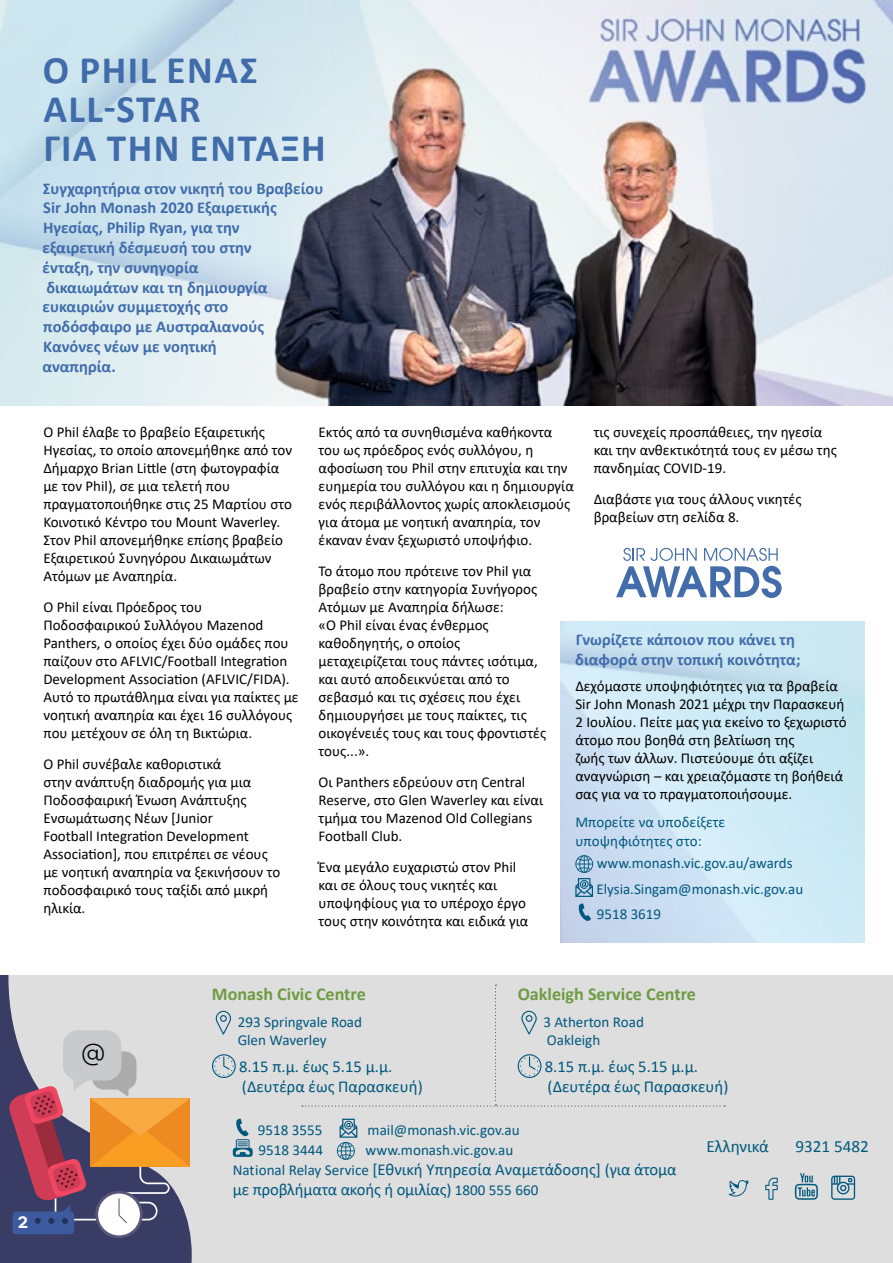
<style>
.page{position:relative;width:893px;height:1263px;background:#fff}
.page>*{position:absolute;margin:0;border:0;box-sizing:border-box;transform-origin:0 0}
.t1{font:700 39px/39px "Calibri";letter-spacing:.04em;color:#406caa}
.t2{font:22.65px "Filson Pro";color:#000}
.t3{font:700 18.15px "Calibri";color:#6d9c43}
.t4{font:17.1px "Calibri";color:#005a7c}
.t5{font:16.65px/19.6px "Calibri";letter-spacing:-.01em;color:#00587e}
.t6{font:16.65px/19.6px "Calibri";color:#00587d}
.t7{font:700 16.65px "Filson Soft";color:#fff}
.t8{font:700 16.5px/19.8px "Calibri";color:#406caa}
.t9{font:15.15px/18.1px "Calibri";color:#00587e}
.t10{font:15px/18px "Calibri";color:#000}
.t11{font:15px/25.5px "Calibri";color:#00587e}
.s1{font-size:15.15px}
</style>
<div class="page">
<svg style="left:616px;top:548px;width:166px;height:50px"></svg>
<img style="left:0;top:0;width:893px;height:405px">
<svg style="left:575px;top:855px;width:18px;height:42px"></svg>
<svg style="left:578px;top:903px;width:13px;height:19px"></svg>
<div style="left:0;top:975px;width:8px;height:288px;background:#393d66"></div>
<div style="left:8px;top:975px;width:885px;height:288px;background:#dedede"></div>
<svg style="left:216px;top:1011px;width:15px;height:23px"></svg>
<svg style="left:212px;top:1054px;width:24px;height:24px"></svg>
<svg style="left:233px;top:1118px;width:20px;height:39px"></svg>
<svg style="left:337px;top:1119px;width:20px;height:41px"></svg>
<svg style="left:831px;top:1175px;width:24px;height:25px"></svg>
<svg style="left:795px;top:1173px;width:23px;height:27px"></svg>
<svg style="left:729px;top:1180px;width:20px;height:16px"></svg>
<svg style="left:765px;top:1178px;width:13px;height:22px"></svg>
<div style="left:95px;top:1191px;width:48px;height:47px;border:3px solid #58577a;border-radius:50%"></div>
<svg style="left:8px;top:1030px;width:182px;height:204px;background:#ac8a87"></svg>
<div style="left:302px;top:985px;width:423px;height:121px;background:#dedede"></div>
<h1 class="t1" style="left:43px;top:50px;width:285px">Ο PHIL ΕΝΑΣ<br>ALL-STAR<br>ΓΙΑ ΤΗΝ ΈΝΤΑΞΗ</h1>
<p class="t8" style="left:42px;top:178px;width:283px">Συγχαρητήρια στον νικητή του Βραβείου<br>Sir John Monash 2020 Εξαιρετικής<br>Ηγεσίας, Philip Ryan, για την<br>εξαιρετική δέσμευσή του στην<br>ένταξη, την συνηγορία<br>δικαιωμάτων και τη δημιουργία ευκαιριών συμμετοχής στο<br>ποδόσφαιρο με Αυστραλιανούς<br>Κανόνες νέων με νοητική<br>αναπηρία.</p>
<p class="t10" style="left:43px;top:423px;width:250px">Ο Phil έλαβε το βραβείο Εξαιρετικής Ηγεσίας, το οποίο απονεμήθηκε από τον Δήμαρχο Brian Little (στη φωτογραφία με τον Phil), σε μια τελετή που πραγματοποιήθηκε στις 25 Μαρτίου στο Κοινοτικό Κέντρο του Mount Waverley.<br>Στον Phil απονεμήθηκε επίσης βραβείο Εξαιρετικού Συνηγόρου Δικαιωμάτων Ατόμων με Αναπηρία.</p>
<p class="t10" style="left:43px;top:598px;width:257px">Ο Phil είναι Πρόεδρος του Ποδοσφαιρικού Συλλόγου Mazenod Panthers, ο οποίος έχει δύο ομάδες που παίζουν στο AFLVIC/Football Integration Development Association (AFLVIC/FIDA).<br>Αυτό το πρωτάθλημα είναι για παίκτες με νοητική αναπηρία και έχει 16 συλλόγους που μετέχουν σε όλη τη Βικτώρια.</p>
<p class="t10" style="left:43px;top:754px;width:238px">Ο Phil συνέβαλε καθοριστικά<br>στην ανάπτυξη διαδρομής για μια<br>Ποδοσφαιρική Ένωση Ανάπτυξης<br>Ενσωμάτωσης Νέων [Junior<br>Football Integration Development<br>Association], που επιτρέπει σε νέους με νοητική αναπηρία να ξεκινήσουν το ποδοσφαιρικό τους ταξίδι από μικρή ηλικία.</p>
<p class="t10" style="left:594px;top:423px;width:245px">τις συνεχείς προσπάθειες, την ηγεσία και την ανθεκτικότητά τους εν μέσω της πανδημίας COVID-19.</p>
<p class="t10" style="left:594px;top:490px;width:209px">Διαβάστε για τους άλλους νικητές βραβείων στη σελίδα 8.</p>
<p class="t10" style="left:319px;top:423px;width:257px">Εκτός από τα συνηθισμένα καθήκοντα του ως πρόεδρος ενός συλλόγου, η αφοσίωση του Phil στην επιτυχία και την ευημερία του συλλόγου και η δημιουργία ενός περιβάλλοντος χωρίς αποκλεισμούς για άτομα με νοητική αναπηρία, τον έκαναν έναν ξεχωριστό υποψήφιο.</p>
<p class="t10" style="left:319px;top:562px;width:229px">Το άτομο που πρότεινε τον Phil για βραβείο στην κατηγορία Συνήγορος<br>Ατόμων με Αναπηρία δήλωσε:<br>«Ο Phil είναι ένας ένθερμος καθοδηγητής, ο οποίος μεταχειρίζεται τους πάντες ισότιμα, και αυτό αποδεικνύεται από το σεβασμό και τις σχέσεις που έχει δημιουργήσει με τους παίκτες, τις οικογένειές τους και τους φροντιστές τους...».</p>
<p class="t10" style="left:319px;top:772px;width:226px">Οι Panthers εδρεύουν στη Central<br>Reserve, στο Glen Waverley και είναι τμήμα του Mazenod Old Collegians<br>Football Club.</p>
<p class="t10" style="left:319px;top:857px;width:211px">Ένα μεγάλο ευχαριστώ στον Phil και σε όλους τους νικητές και υποψηφίους για το υπέροχο έργο τους στην κοινότητα και ειδικά για</p>
<p class="t8" style="left:575px;top:629px;width:227px">Γνωρίζετε κάποιον που κάνει τη διαφορά στην τοπική κοινότητα;</p>
<p class="t10" style="left:575px;top:677px;width:273px">Δεχόμαστε υποψηφιότητες για τα βραβεία Sir John Monash 2021 μέχρι την Παρασκευή 2 Ιουλίου. Πείτε μας για εκείνο το ξεχωριστό άτομο που βοηθά στη βελτίωση της<br>ζωής των άλλων. Πιστεύουμε ότι αξίζει αναγνώριση – και χρειαζόμαστε τη βοήθειά σας για να το πραγματοποιήσουμε.</p>
<p class="t11" style="left:575px;top:812px;width:152px;line-height:18.8px">Μπορείτε να υποδείξετε υποψηφιότητες στο:</p>
<p class="t11" style="left:596px;top:850px;width:208px">www.monash.vic.gov.au/awards<br>Elysia.Singam@monash.vic.gov.au<br>9518 3619</p>
<h2 class="t2" style="left:81px;top:1037px;width:25px">@</h2>
<p class="t7" style="left:18px;top:1212px;width:12px">2</p>
<p class="t3" style="left:212px;top:981px;width:155px">Monash Civic Centre</p>
<p class="t9" style="left:238px;top:1012px;width:126px">293 Springvale Road<br>Glen Waverley</p>
<p class="t6" style="left:239px;top:1056px;width:185px">8.15 π.μ. έως 5.15 μ.μ. (Δευτέρα έως Παρασκευή)</p>
<p class="t9" style="left:258px;top:1120px;width:66px">9518 3555</p>
<p class="t9" style="left:368px;top:1120px;width:154px">mail@monash.vic.gov.au</p>
<p class="t9" style="left:259px;top:1141px;width:66px">9518 3444</p>
<p class="t9" style="left:366px;top:1141px;width:149px">www.monash.vic.gov.au</p>
<p class="t5" style="left:233px;top:1159px;width:445px"><span class="s1">National Relay Service</span> [Εθνική Υπηρεσία Αναμετάδοσης] (για άτομα με προβλήματα ακοής ή ομιλίας) <span class="s1">1800 555 660</span></p>
<p class="t3" style="left:518px;top:981px;width:180px">Oakleigh Service Centre</p>
<p class="t9" style="left:544px;top:1012px;width:102px">3 Atherton Road<br>Oakleigh</p>
<p class="t6" style="left:545px;top:1056px;width:185px">8.15 π.μ. έως 5.15 μ.μ. (Δευτέρα έως Παρασκευή)</p>
<p class="t4" style="left:706px;top:1135px;width:64px">Ελληνικά</p>
<p class="t4" style="left:795px;top:1134px;width:75px">9321 5482</p>
</div>
